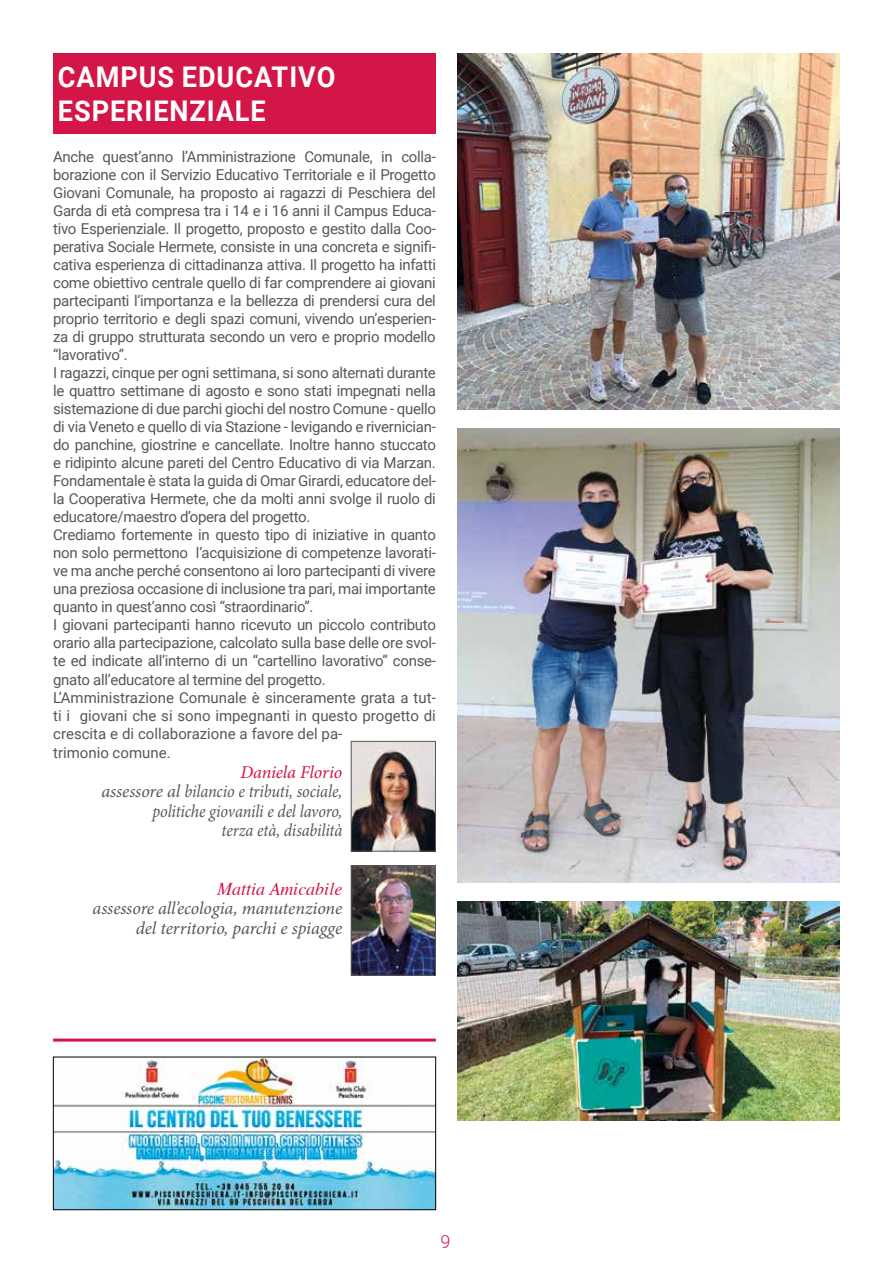
<style>
.page{position:relative;width:893px;height:1263px;background:#fff}
.page>*{position:absolute;margin:0;border:0;box-sizing:border-box;transform-origin:0 0}
.t1{font:700 28.5px/34.5px "Roboto";letter-spacing:.035em;color:#fff;scale:.95 1}
.t2{font:italic 18px/19.5px "Minion Pro";letter-spacing:-.01em;color:#575756;text-align:right}
.t3{font:italic 18px "Times";color:#d31647}
.t4{font:italic 18px "Minion Pro";letter-spacing:-.005em;color:#d31647}
.t5{font:300 18px "Roboto";color:#d31647}
.t6{font:15px/18px "Roboto";letter-spacing:-.02em;color:#575756}
.t7{font:15px "Roboto";color:#575756}
</style>
<div class="page">
<div style="left:53px;top:53px;width:383px;height:81px;background:#d31647"></div>
<img style="left:353px;top:743px;width:81px;height:106px">
<div style="left:351px;top:741px;width:85px;height:110px;border:1px solid #575756"></div>
<img style="left:353px;top:867px;width:81px;height:107px">
<div style="left:351px;top:865px;width:85px;height:111px;border:1px solid #575756"></div>
<img style="left:457px;top:901px;width:383px;height:219px">
<img style="left:457px;top:53px;width:383px;height:356px">
<img style="left:457px;top:428px;width:383px;height:454px">
<img style="left:55px;top:1059px;width:379px;height:149px">
<div style="left:53px;top:1057px;width:383px;height:153px;border:1px solid #000"></div>
<hr style="left:53px;top:1038px;width:383px;height:3px;background:#d31647">
<h1 class="t1" style="left:58px;top:58px;width:294px">CAMPUS EDUCATIVO<br>ESPERIENZIALE</h1>
<p class="t6" style="left:53px;top:148px;width:384px">Anche quest’anno l’Amministrazione Comunale, in colla&shy;borazione con il Servizio Educativo Territoriale e il Progetto Giovani Comunale, ha proposto ai ragazzi di Peschiera del Garda di età compresa tra i 14 e i 16 anni il Campus Educa&shy;tivo Esperienziale. Il progetto, proposto e gestito dalla Coo&shy;perativa Sociale Hermete, consiste in una concreta e signifi&shy;cativa esperienza di cittadinanza attiva. Il progetto ha infatti come obiettivo centrale quello di far comprendere ai giovani partecipanti l’importanza e la bellezza di prendersi cura del proprio territorio e degli spazi comuni, vivendo un’esperien&shy;za di gruppo strutturata secondo un vero e proprio modello “lavorativo”.<br>I ragazzi, cinque per ogni settimana, si sono alternati durante le quattro settimane di agosto e sono stati impegnati nella sistemazione di due parchi giochi del nostro Comune - quello di via Veneto e quello di via Stazione - levigando e rivernician&shy;do panchine, giostrine e cancellate. Inoltre hanno stuccato e ridipinto alcune pareti del Centro Educativo di via Marzan.<br>Fondamentale è stata la guida di Omar Girardi, educatore del&shy;la Cooperativa Hermete, che da molti anni svolge il ruolo di educatore/maestro d’opera del progetto.<br>Crediamo fortemente in questo tipo di iniziative in quanto non solo permettono l’acquisizione di competenze lavorati&shy;ve ma anche perché consentono ai loro partecipanti di vivere una preziosa occasione di inclusione tra pari, mai importante quanto in quest’anno così “straordinario”.<br>I giovani partecipanti hanno ricevuto un piccolo contributo orario alla partecipazione, calcolato sulla base delle ore svol&shy;te ed indicate all’interno di un “cartellino lavorativo” conse&shy;gnato all’educatore al termine del progetto.<br>L’Amministrazione Comunale è sinceramente grata a tut&shy;ti i giovani che si sono impegnanti in questo progetto di crescita e di collaborazione a favore del pa-</p>
<p class="t7" style="left:53px;top:742px;width:119px">trimonio comune.</p>
<p class="t4" style="left:240px;top:759px;width:103px">Daniela Florio</p>
<p class="t2" style="left:101px;top:781px;width:242px">assessore al bilancio e tributi, sociale, politiche giovanili e del lavoro,<br>terza età, disabilità</p>
<p class="t3" style="left:217px;top:873px;width:127px">Mattia Amicabile</p>
<p class="t2" style="left:93px;top:898px;width:251px">assessore all’ecologia, manutenzione del territorio, parchi e spiagge</p>
<p class="t5" style="left:441px;top:1229px;width:11px">9</p>
</div>
